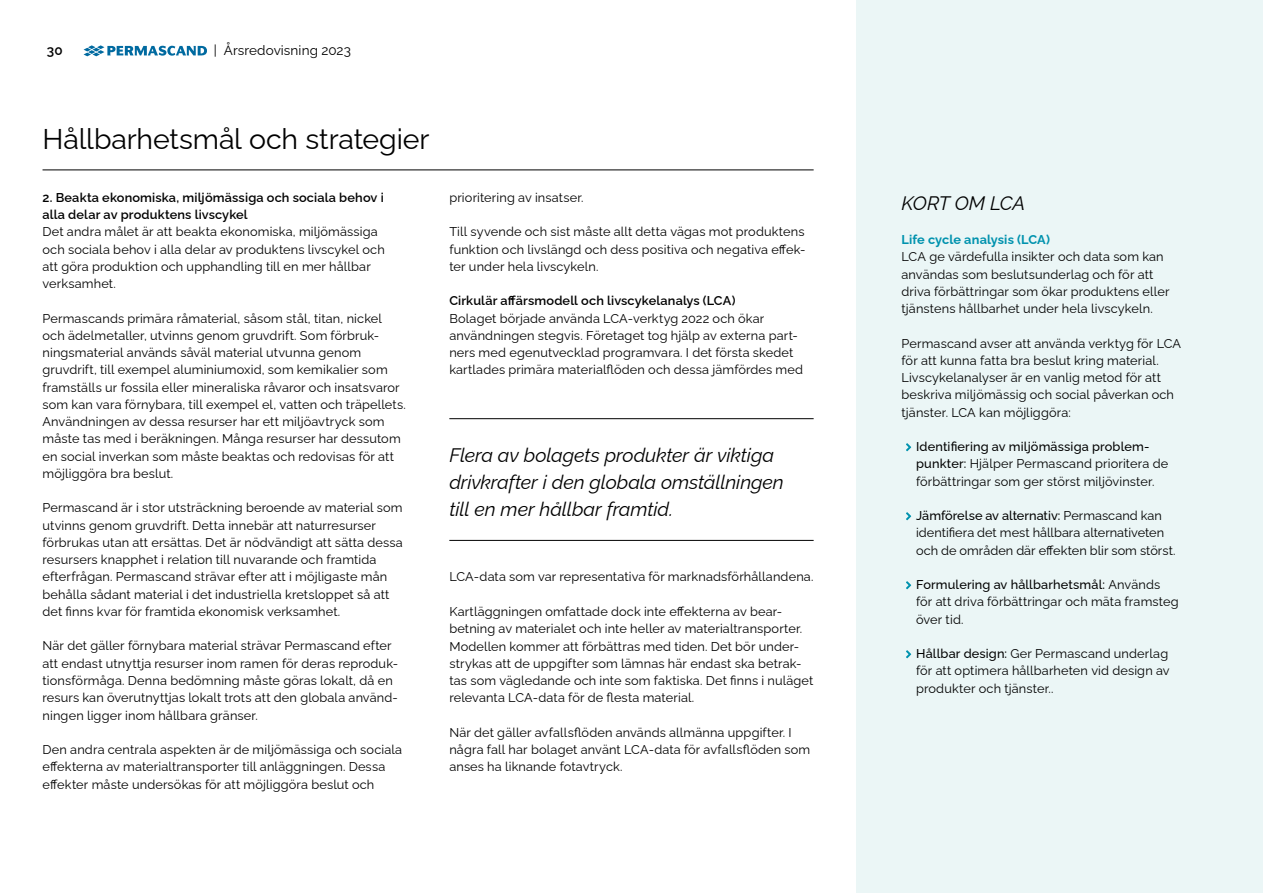
<style>
.page{position:relative;width:1263px;height:893px;background:#fff}
.page>*{position:absolute;margin:0;border:0;box-sizing:border-box;transform-origin:0 0}
.t1{font:28.5px "Raleway";letter-spacing:-.005em;color:#000}
.t2{font:italic 19.5px/27px "Raleway";letter-spacing:-.005em;color:#000}
.t3{font:13.5px "Raleway";letter-spacing:.005em;color:#000}
.t4{font:600 13.5px "Raleway";color:#000}
.t5{font:12.75px/17.2px "Raleway";letter-spacing:.01em;color:#000}
.t6{font:600 12.75px/17.2px "Raleway";letter-spacing:.01em;color:#000}
.t7{font:700 12.75px "Raleway";letter-spacing:.01em;color:#0092ae}
.s1{font-weight:500}
</style>
<div class="page">
<svg style="left:84px;top:45px;width:123px;height:11px"></svg>
<div style="left:856px;top:0;width:407px;height:893px;background:#ebf6f6"></div>
<hr style="left:43px;top:170px;width:771px;height:1px;background:#000">
<svg style="left:906px;top:443px;width:5px;height:8px"></svg>
<svg style="left:906px;top:512px;width:5px;height:8px"></svg>
<svg style="left:906px;top:581px;width:5px;height:8px"></svg>
<svg style="left:906px;top:650px;width:5px;height:8px"></svg>
<hr style="left:449px;top:418px;width:365px;height:1px;background:#000">
<hr style="left:449px;top:540px;width:365px;height:1px;background:#000">
<p class="t4" style="left:47px;top:40px;width:17px">30</p>
<p class="t3" style="left:214px;top:40px;width:138px">| Årsredovisning 2023</p>
<h1 class="t1" style="left:43px;top:117px;width:388px">Hållbarhetsmål och strategier</h1>
<p class="t6" style="left:43px;top:187px;width:343px">2. Beakta ekonomiska, miljömässiga och sociala behov i alla delar av produktens livscykel</p>
<p class="t5" style="left:43px;top:222px;width:344px">Det andra målet är att beakta ekonomiska, miljömässiga och sociala behov i alla delar av produktens livscykel och att göra produktion och upphandling till en mer hållbar verksamhet.</p>
<p class="t5" style="left:43px;top:308px;width:365px">Permascands primära råmaterial, såsom stål, titan, nickel och ädelmetaller, utvinns genom gruvdrift. Som förbruk&shy;ningsmaterial används såväl material utvunna genom gruvdrift, till exempel aluminiumoxid, som kemikalier som framställs ur fossila eller mineraliska råvaror och insatsvaror som kan vara förnybara, till exempel el, vatten och träpellets.<br>Användningen av dessa resurser har ett miljöavtryck som måste tas med i beräkningen. Många resurser har dessutom en social inverkan som måste beaktas och redovisas för att möjliggöra bra beslut.</p>
<p class="t5" style="left:43px;top:498px;width:362px">Permascand är i stor utsträckning beroende av material som utvinns genom gruvdrift. Detta innebär att naturresurser förbrukas utan att ersättas. Det är nödvändigt att sätta dessa resursers knapphet i relation till nuvarande och framtida efterfrågan. Permascand strävar efter att i möjligaste mån behålla sådant material i det industriella kretsloppet så att det finns kvar för framtida ekonomisk verksamhet.</p>
<p class="t5" style="left:43px;top:636px;width:357px">När det gäller förnybara material strävar Permascand efter att endast utnyttja resurser inom ramen för deras reproduk&shy;tionsförmåga. Denna bedömning måste göras lokalt, då en resurs kan överutnyttjas lokalt trots att den globala använd&shy;ningen ligger inom hållbara gränser.</p>
<p class="t5" style="left:43px;top:739px;width:361px">Den andra centrala aspekten är de miljömässiga och sociala effekterna av materialtransporter till anläggningen. Dessa effekter måste undersökas för att möjliggöra beslut och</p>
<p class="t5" style="left:449px;top:187px;width:136px">prioritering av insatser.</p>
<p class="t5" style="left:449px;top:222px;width:358px;text-align:justify">Till syvende och sist måste allt detta vägas mot produktens funktion och livslängd och dess positiva och negativa effek&shy;ter under hela livscykeln.</p>
<p class="t6" style="left:449px;top:291px;width:288px">Cirkulär affärsmodell och livscykelanalys (LCA)</p>
<p class="t5" style="left:449px;top:308px;width:355px">Bolaget började använda LCA-verktyg 2022 och ökar användningen stegvis. Företaget tog hjälp av externa part&shy;ners med egenutvecklad programvara. I det första skedet kartlades primära materialflöden och dessa jämfördes med</p>
<h2 class="t2" style="left:449px;top:439px;width:336px">Flera av bolagets produkter är viktiga drivkrafter i den globala omställningen till en mer hållbar framtid.</h2>
<p class="t5" style="left:449px;top:567px;width:366px">LCA-data som var representativa för marknadsförhållandena.</p>
<p class="t5" style="left:449px;top:601px;width:366px">Kartläggningen omfattade dock inte effekterna av bear&shy;betning av materialet och inte heller av materialtransporter.<br>Modellen kommer att förbättras med tiden. Det bör under&shy;strykas att de uppgifter som lämnas här endast ska betrak&shy;tas som vägledande och inte som faktiska. Det finns i nuläget relevanta LCA-data för de flesta material.</p>
<p class="t5" style="left:449px;top:722px;width:362px">När det gäller avfallsflöden används allmänna uppgifter. I några fall har bolaget använt LCA-data för avfallsflöden som anses ha liknande fotavtryck.</p>
<h2 class="t2" style="left:901px;top:187px;width:125px">KORT OM LCA</h2>
<p class="t7" style="left:901px;top:229px;width:150px">Life cycle analysis (LCA)</p>
<p class="t5" style="left:901px;top:247px;width:269px">LCA ge värdefulla insikter och data som kan användas som beslutsunderlag och för att driva förbättringar som ökar produktens eller tjänstens hållbarhet under hela livscykeln.</p>
<p class="t5" style="left:901px;top:333px;width:281px">Permascand avser att använda verktyg för LCA för att kunna fatta bra beslut kring material.<br>Livscykelanalyser är en vanlig metod för att beskriva miljömässig och social påverkan och tjänster. LCA kan möjliggöra:</p>
<p class="t5" style="left:916px;top:437px;width:254px"><span class="s1">Identifiering av miljömässiga problem&shy;punkter:</span> Hjälper Permascand prioritera de förbättringar som ger störst miljövinster.</p>
<p class="t5" style="left:916px;top:506px;width:261px"><span class="s1">Jämförelse av alternativ:</span> Permascand kan identifiera det mest hållbara alternativeten och de områden där effekten blir som störst.</p>
<p class="t5" style="left:916px;top:575px;width:264px"><span class="s1">Formulering av hållbarhetsmål:</span> Används för att driva förbättringar och mäta framsteg över tid.</p>
<p class="t5" style="left:916px;top:644px;width:255px;text-align:justify"><span class="s1">Hållbar design:</span> Ger Permascand underlag för att optimera hållbarheten vid design av produkter och tjänster..</p>
</div>
